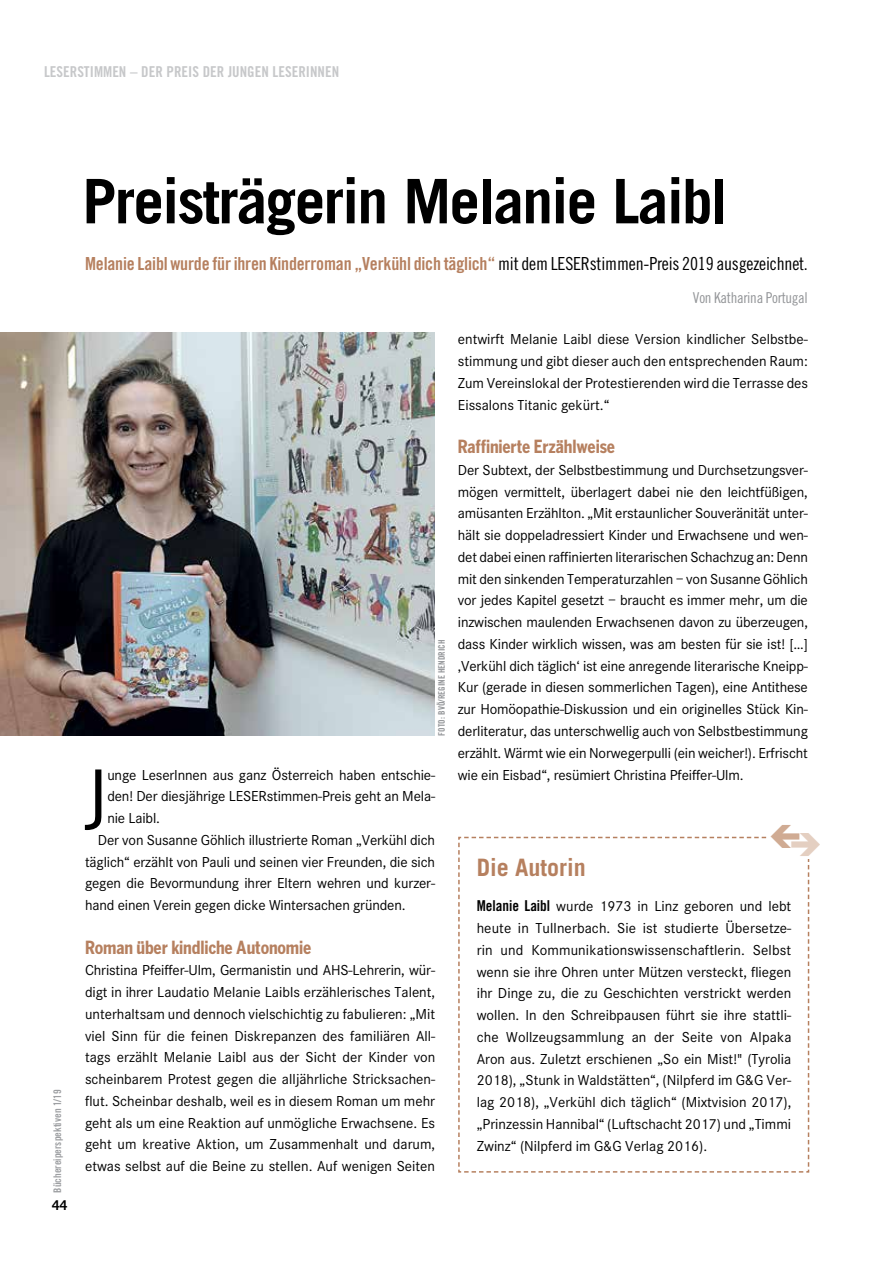
<style>
.page{position:relative;width:893px;height:1263px;background:#fff}
.page>*{position:absolute;margin:0;border:0;box-sizing:border-box;transform-origin:0 0}
.t1{font:80.25px "Corporate S";color:#000}
.t2{font:700 61.5px "Trade Gothic";letter-spacing:-.03em;color:#000}
.t3{font:700 24px "Trade Gothic";color:#b6805f}
.t4{font:18px "Trade Gothic Bold Cond Twenty";letter-spacing:-.01em;color:#b6805f}
.t5{font:700 condensed 18px "Benton Gothic";letter-spacing:-.01em;color:#b6805f}
.t6{font:15px/21.8px "Corporate S";letter-spacing:-.01em;color:#000;text-align:justify}
.t7{font:15px "Trade Gothic Bold Cond Twenty";color:#c7c8ca}
.t8{font:15px "Trade Gothic Cond Eighteen";letter-spacing:-.02em;color:#939598}
.t9{font:700 13.5px "Trade Gothic";color:#000}
.t10{font:10.5px "Trade Gothic Bold Cond Twenty";color:#9d9fa2}
.t11{font:9px "Trade Gothic Bold Cond Twenty";color:#939598}
.s1{font-family:"Trade Gothic Cond Eighteen";color:#000}
.s2{font-family:"Trade Gothic Bold Cond Twenty"}
</style>
<div class="page">
<img style="left:0;top:333px;width:435px;height:403px">
<svg style="left:458px;top:836px;width:352px;height:336px"></svg>
<p class="t7" style="left:44px;top:62px;width:297px">LESERSTIMMEN – DER PREIS DER JUNGEN LESERINNEN</p>
<h2 class="t2" style="left:82px;top:164px;width:647px">Preisträgerin Melanie Laibl</h2>
<p class="t10" style="left:51px;top:1193px;width:105px;rotate:-90deg">Büchereiperspektiven 1/19</p>
<p class="t9" style="left:52px;top:1196px;width:17px">44</p>
<p class="t4" style="left:85px;top:253px;width:724px">Melanie Laibl wurde für ihren Kinderroman „Verkühl dich täglich“ <span class="s1">mit dem LESERstimmen-Preis 2019 ausgezeichnet.</span></p>
<p class="t8" style="left:693px;top:289px;width:116px">Von Katharina Portugal</p>
<p class="t11" style="left:436px;top:736px;width:97px;rotate:-90deg">FOTO: BVÖ/REGINE HENDRICH</p>
<h1 class="t1" style="left:85px;top:752px;width:25px">J</h1>
<p class="t6" style="left:107px;top:764px;width:329px">unge LeserInnen aus ganz Österreich haben entschie-</p>
<p class="t6" style="left:107px;top:786px;width:329px">den! Der diesjährige LESERstimmen-Preis geht an Mela-</p>
<p class="t6" style="left:107px;top:807px;width:54px">nie Laibl.</p>
<p class="t6" style="left:98px;top:829px;width:339px">Der von Susanne Göhlich illustrierte Roman „Verkühl dich</p>
<p class="t6" style="left:85px;top:851px;width:352px">täglich“ erzählt von Pauli und seinen vier Freunden, die sich</p>
<p class="t6" style="left:85px;top:873px;width:352px">gegen die Bevormundung ihrer Eltern wehren und kurzer-</p>
<p class="t6" style="left:85px;top:894px;width:322px">hand einen Verein gegen dicke Wintersachen gründen.</p>
<p class="t5" style="left:85px;top:936px;width:228px">Roman über kindliche Autonomie</p>
<p class="t6" style="left:85px;top:960px;width:352px">Christina Pfeiffer-Ulm, Germanistin und AHS-Lehrerin, wür&shy;digt in ihrer Laudatio Melanie Laibls erzählerisches Talent, unterhaltsam und dennoch vielschichtig zu fabulieren: „Mit viel Sinn für die feinen Diskrepanzen des familiären All&shy;tags erzählt Melanie Laibl aus der Sicht der Kinder von scheinbarem Protest gegen die alljährliche Stricksachen&shy;flut. Scheinbar deshalb, weil es in diesem Roman um mehr geht als um eine Reaktion auf unmögliche Erwachsene. Es geht um kreative Aktion, um Zusammenhalt und darum, etwas selbst auf die Beine zu stellen. Auf wenigen Seiten</p>
<p class="t6" style="left:458px;top:329px;width:352px">entwirft Melanie Laibl diese Version kindlicher Selbstbe&shy;stimmung und gibt dieser auch den entsprechenden Raum:<br>Zum Vereinslokal der Protestierenden wird die Terrasse des Eissalons Titanic gekürt.“</p>
<p class="t5" style="left:458px;top:436px;width:159px">Raffinierte Erzählweise</p>
<p class="t6" style="left:458px;top:459px;width:352px">Der Subtext, der Selbstbestimmung und Durchsetzungsver&shy;mögen vermittelt, überlagert dabei nie den leichtfüßigen, amüsanten Erzählton. „Mit erstaunlicher Souveränität unter&shy;hält sie doppeladressiert Kinder und Erwachsene und wen&shy;det dabei einen raffinierten literarischen Schachzug an: Denn mit den sinkenden Temperaturzahlen – von Susanne Göhlich vor jedes Kapitel gesetzt – braucht es immer mehr, um die inzwischen maulenden Erwachsenen davon zu überzeugen, dass Kinder wirklich wissen, was am besten für sie ist! […] ‚Verkühl dich täglich‘ ist eine anregende literarische Kneipp-Kur (gerade in diesen sommerlichen Tagen), eine Antithese zur Homöopathie-Diskussion und ein originelles Stück Kin&shy;derliteratur, das unterschwellig auch von Selbstbestimmung erzählt. Wärmt wie ein Norwegerpulli (ein weicher!). Erfrischt wie ein Eisbad“, resümiert Christina Pfeiffer-Ulm.</p>
<h3 class="t3" style="left:477px;top:853px;width:111px">Die Autorin</h3>
<p class="t6" style="left:477px;top:896px;width:316px"><span class="s2">Melanie Laibl</span> wurde 1973 in Linz geboren und lebt heute in Tullnerbach. Sie ist studierte Übersetze&shy;rin und Kommunikationswissenschaftlerin. Selbst wenn sie ihre Ohren unter Mützen versteckt, fliegen ihr Dinge zu, die zu Geschichten verstrickt werden wollen. In den Schreibpausen führt sie ihre stattli&shy;che Wollzeugsammlung an der Seite von Alpaka Aron aus. Zuletzt erschienen „So ein Mist!" (Tyrolia 2018), „Stunk in Waldstätten“, (Nilpferd im G&amp;G Ver&shy;lag 2018), „Verkühl dich täglich“ (Mixtvision 2017), „Prinzessin Hannibal“ (Luftschacht 2017) und „Timmi Zwinz“ (Nilpferd im G&amp;G Verlag 2016).</p>
</div>
